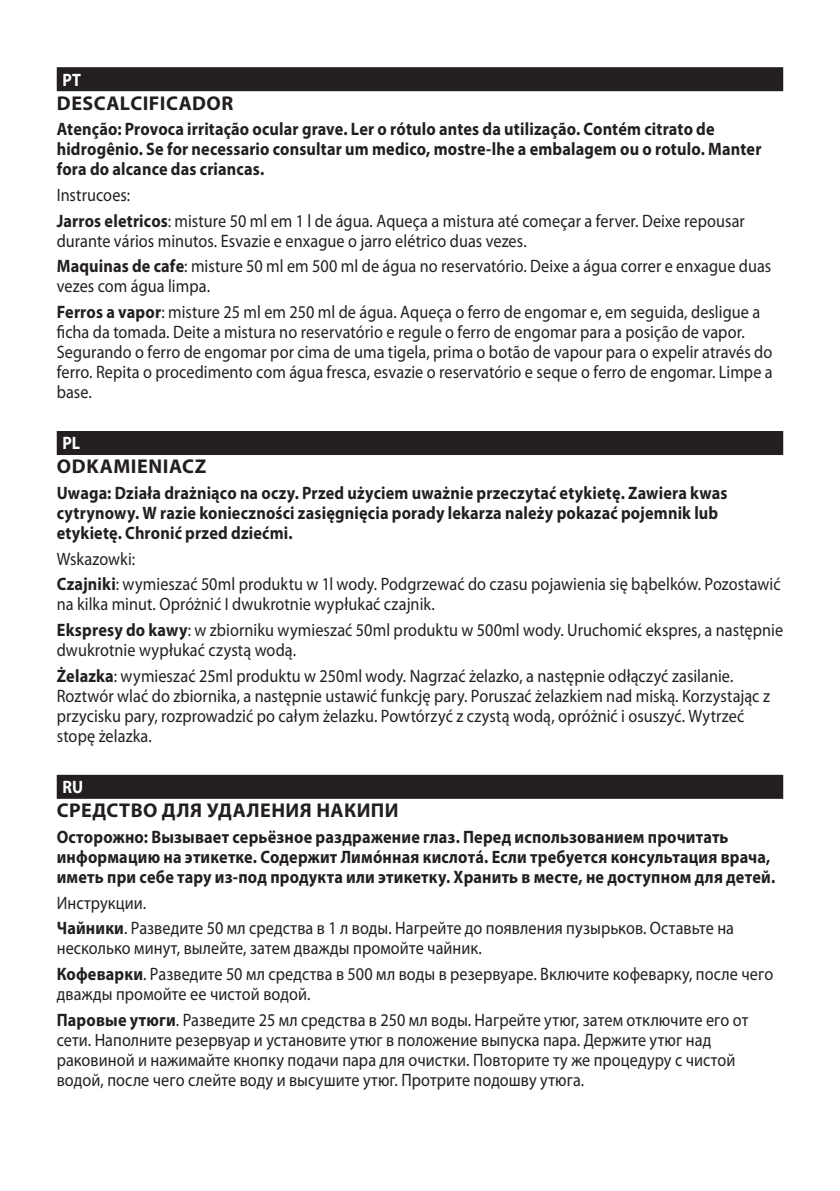
<style>
.page{position:relative;width:840px;height:1191px;background:#fff}
.page>*{position:absolute;margin:0;border:0;box-sizing:border-box;transform-origin:0 0}
.heading{font:700 20px "Myriad Pro";letter-spacing:.025em;color:#231f20}
.default{font:18px/20px "Myriad Pro";letter-spacing:.005em;color:#231f20;scale:.9 1}
.default-2{font:700 18px/20px "Myriad Pro";letter-spacing:.01em;color:#231f20;scale:.9 1}
.Country{font:700 18px "Myriad Pro";color:#fff;scale:.9 1}
.s1{font-weight:700}
</style>
<div class="page">
<div style="left:57px;top:67px;width:725px;height:24px;background:#231f20"></div>
<div style="left:57px;top:431px;width:725px;height:24px;background:#231f20"></div>
<div style="left:57px;top:775px;width:725px;height:24px;background:#231f20"></div>
<p class="Country" style="left:62px;top:69px;width:22px">PT</p>
<p class="heading" style="left:57px;top:92px;width:178px">DESCALCIFICADOR</p>
<p class="default-2" style="left:57px;top:119px;width:784px">Atenção: Provoca irritação ocular grave. Ler o rótulo antes da utilização. Contém citrato de hidrogênio. Se for necessario consultar um medico, mostre-lhe a embalagem ou o rotulo. Manter fora do alcance das criancas.</p>
<p class="default" style="left:57px;top:185px;width:83px">Instrucoes:</p>
<p class="default" style="left:57px;top:211px;width:765px"><span class="s1">Jarros eletricos</span>: misture 50 ml em 1 l de água. Aqueça a mistura até começar a ferver. Deixe repousar durante vários minutos. Esvazie e enxague o jarro elétrico duas vezes.</p>
<p class="default" style="left:57px;top:256px;width:795px"><span class="s1">Maquinas de cafe</span>: misture 50 ml em 500 ml de água no reservatório. Deixe a água correr e enxague duas vezes com água limpa.</p>
<p class="default" style="left:57px;top:302px;width:796px"><span class="s1">Ferros a vapor</span>: misture 25 ml em 250 ml de água. Aqueça o ferro de engomar e, em seguida, desligue a ficha da tomada. Deite a mistura no reservatório e regule o ferro de engomar para a posição de vapor.<br>Segurando o ferro de engomar por cima de uma tigela, prima o botão de vapour para o expelir através do ferro. Repita o procedimento com água fresca, esvazie o reservatório e seque o ferro de engomar. Limpe a base.</p>
<p class="Country" style="left:62px;top:433px;width:21px">PL</p>
<p class="heading" style="left:57px;top:455px;width:151px">ODKAMIENIACZ</p>
<p class="default-2" style="left:57px;top:483px;width:746px">Uwaga: Działa drażniąco na oczy. Przed użyciem uważnie przeczytać etykietę. Zawiera kwas cytrynowy. W razie konieczności zasięgnięcia porady lekarza należy pokazać pojemnik lub etykietę. Chronić przed dziećmi.</p>
<p class="default" style="left:57px;top:549px;width:89px">Wskazowki:</p>
<p class="default" style="left:57px;top:575px;width:805px"><span class="s1">Czajniki</span>: wymieszać 50ml produktu w 1l wody. Podgrzewać do czasu pojawienia się bąbelków. Pozostawić na kilka minut. Opróżnić I dwukrotnie wypłukać czajnik.</p>
<p class="default" style="left:57px;top:620px;width:808px"><span class="s1">Ekspresy do kawy</span>: w zbiorniku wymieszać 50ml produktu w 500ml wody. Uruchomić ekspres, a następnie dwukrotnie wypłukać czystą wodą.</p>
<p class="default" style="left:57px;top:666px;width:793px"><span class="s1">Żelazka</span>: wymieszać 25ml produktu w 250ml wody. Nagrzać żelazko, a następnie odłączyć zasilanie.<br>Roztwór wlać do zbiornika, a następnie ustawić funkcję pary. Poruszać żelazkiem nad miską. Korzystając z przycisku pary, rozprowadzić po całym żelazku. Powtórzyć z czystą wodą, opróżnić i osuszyć. Wytrzeć stopę żelazka.</p>
<p class="Country" style="left:62px;top:777px;width:25px">RU</p>
<p class="heading" style="left:57px;top:799px;width:343px">СРЕДСТВО ДЛЯ УДАЛЕНИЯ НАКИПИ</p>
<p class="default-2" style="left:57px;top:827px;width:799px">Осторожно: Вызывает серьёзное раздражение глаз. Перед использованием прочитать информацию на этикетке. Содержит Лимóнная кислотá. Если требуется консультация врача, иметь при себе тару из-под продукта или этикетку. Хранить в месте, не доступном для детей.</p>
<p class="default" style="left:57px;top:893px;width:101px">Инструкции.</p>
<p class="default" style="left:57px;top:918px;width:753px"><span class="s1">Чайники</span>. Разведите 50 мл средства в 1 л воды. Нагрейте до появления пузырьков. Оставьте на несколько минут, вылейте, затем дважды промойте чайник.</p>
<p class="default" style="left:57px;top:964px;width:797px"><span class="s1">Кофеварки</span>. Разведите 50 мл средства в 500 мл воды в резервуаре. Включите кофеварку, после чего дважды промойте ее чистой водой.</p>
<p class="default" style="left:57px;top:1010px;width:769px"><span class="s1">Паровые утюги</span>. Разведите 25 мл средства в 250 мл воды. Нагрейте утюг, затем отключите его от сети. Наполните резервуар и установите утюг в положение выпуска пара. Держите утюг над раковиной и нажимайте кнопку подачи пара для очистки. Повторите ту же процедуру с чистой водой, после чего слейте воду и высушите утюг. Протрите подошву утюга.</p>
</div>
